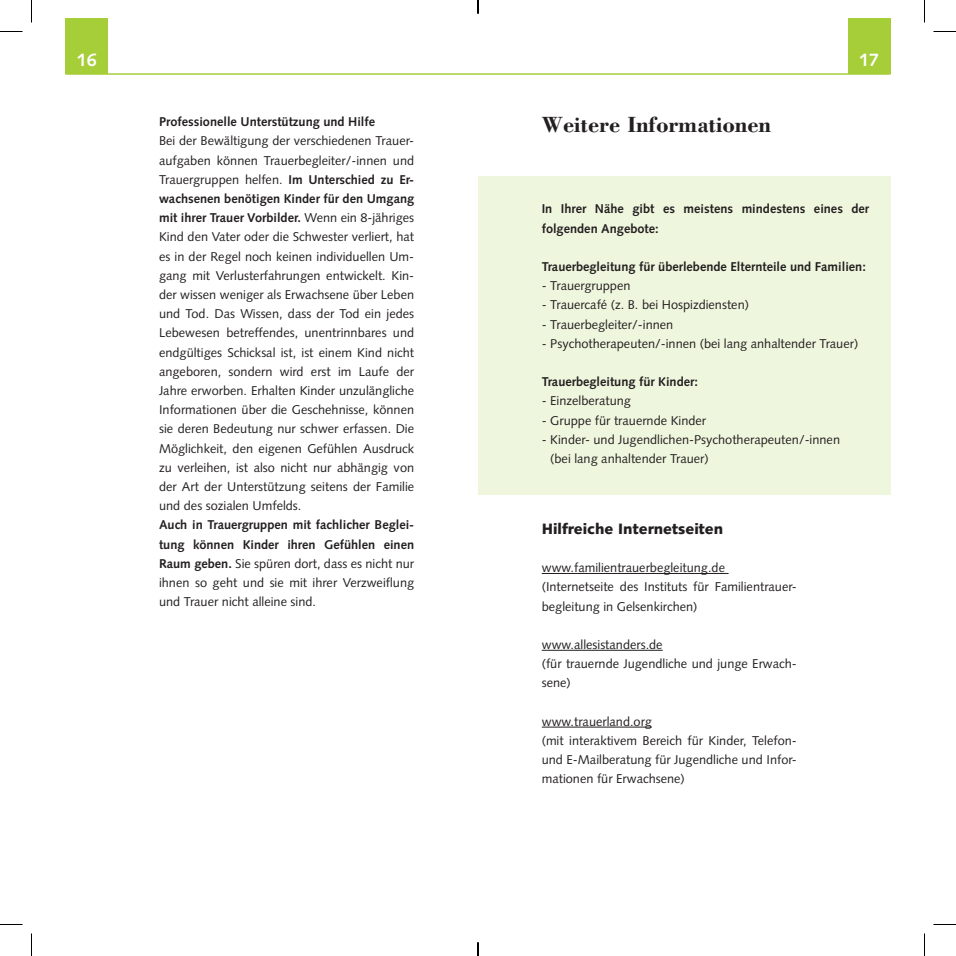
<style>
.page{position:relative;width:956px;height:956px;background:#fff}
.page>*{position:absolute;margin:0;border:0;box-sizing:border-box;transform-origin:0 0}
.t1{font:700 22.5px "Bodoni";color:#231f20}
.t2{font:700 18px "Syntax";color:#fff}
.t3{font:900 15px "Syntax";color:#231f20}
.t4{font:12.75px/19.2px "Syntax";color:#231f20}
.t5{font:700 12.75px/19.2px "Syntax";color:#231f20}
.s1{font-weight:700}
</style>
<div class="page">
<div style="left:66px;top:19px;width:42px;height:55px;background:#a6ce39"></div>
<div style="left:848px;top:19px;width:42px;height:55px;background:#a6ce39"></div>
<hr style="left:66px;top:73px;width:824px;height:2px;background:#a6ce39">
<div style="left:478px;top:176px;width:412px;height:319px;background:#eff6de"></div>
<hr style="left:542px;top:573px;width:187px;height:1px;background:#231f20">
<hr style="left:542px;top:650px;width:121px;height:1px;background:#231f20">
<hr style="left:542px;top:727px;width:110px;height:1px;background:#231f20">
<svg style="left:0;top:31px;width:22px;height:1px"></svg>
<svg style="left:933px;top:31px;width:23px;height:1px"></svg>
<svg style="left:0;top:924px;width:22px;height:1px"></svg>
<svg style="left:933px;top:924px;width:23px;height:1px"></svg>
<svg style="left:31px;top:0;width:1px;height:23px"></svg>
<svg style="left:31px;top:933px;width:1px;height:23px"></svg>
<svg style="left:924px;top:0;width:1px;height:23px"></svg>
<svg style="left:924px;top:933px;width:1px;height:23px"></svg>
<svg style="left:477px;top:0;width:2px;height:14px"></svg>
<svg style="left:477px;top:942px;width:2px;height:14px"></svg>
<h2 class="t2" style="left:77px;top:50px;width:22px">16</h2>
<h2 class="t2" style="left:859px;top:50px;width:22px">17</h2>
<p class="t5" style="left:159px;top:112px;width:218px">Professionelle Unterstützung und Hilfe</p>
<p class="t4" style="left:159px;top:131px;width:257px;text-align:justify">Bei der Bewältigung der verschiedenen Trauer&shy;aufgaben können Trauerbegleiter/-innen und Trauergruppen helfen. <span class="s1">Im Unterschied zu Er&shy;wachsenen benötigen Kinder für den Umgang mit ihrer Trauer Vorbilder.</span> Wenn ein 8-jähriges Kind den Vater oder die Schwester verliert, hat es in der Regel noch keinen individuellen Um&shy;gang mit Verlusterfahrungen entwickelt. Kin&shy;der wissen weniger als Erwachsene über Leben und Tod. Das Wissen, dass der Tod ein jedes Lebewesen betreffendes, unentrinnbares und endgültiges Schicksal ist, ist einem Kind nicht angeboren, sondern wird erst im Laufe der Jahre erworben. Erhalten Kinder unzulängliche Informationen über die Geschehnisse, können sie deren Bedeutung nur schwer erfassen. Die Möglichkeit, den eigenen Gefühlen Ausdruck zu verleihen, ist also nicht nur abhängig von der Art der Unterstützung seitens der Familie und des sozialen Umfelds.</p>
<p class="t4" style="left:159px;top:515px;width:257px;text-align:justify"><span class="s1">Auch in Trauergruppen mit fachlicher Beglei&shy;tung können Kinder ihren Gefühlen einen Raum geben.</span> Sie spüren dort, dass es nicht nur ihnen so geht und sie mit ihrer Verzweiflung und Trauer nicht alleine sind.</p>
<h1 class="t1" style="left:542px;top:111px;width:231px">Weitere Informationen</h1>
<p class="t5" style="left:542px;top:199px;width:329px">In Ihrer Nähe gibt es meistens mindestens eines der folgenden Angebote:</p>
<p class="t5" style="left:542px;top:257px;width:326px">Trauerbegleitung für überlebende Elternteile und Familien:</p>
<p class="t4" style="left:542px;top:276px;width:90px">- Trauergruppen</p>
<p class="t4" style="left:542px;top:295px;width:209px">- Trauercafé (z. B. bei Hospizdiensten)</p>
<p class="t4" style="left:542px;top:315px;width:133px">- Trauerbegleiter/-innen</p>
<p class="t4" style="left:542px;top:334px;width:318px">- Psychotherapeuten/-innen (bei lang anhaltender Trauer)</p>
<p class="t5" style="left:542px;top:372px;width:158px">Trauerbegleitung für Kinder:</p>
<p class="t4" style="left:542px;top:391px;width:91px">- Einzelberatung</p>
<p class="t4" style="left:542px;top:411px;width:166px">- Gruppe für trauernde Kinder</p>
<p class="t4" style="left:550px;top:430px;width:291px;text-indent:-9px">- Kinder- und Jugendlichen-Psychotherapeuten/-innen (bei lang anhaltender Trauer)</p>
<p class="t3" style="left:542px;top:520px;width:183px">Hilfreiche Internetseiten</p>
<p class="t4" style="left:542px;top:558px;width:257px">www.familientrauerbegleitung.de (Internetseite des Instituts für Familientrauer&shy;begleitung in Gelsenkirchen)</p>
<p class="t4" style="left:542px;top:635px;width:257px">www.allesistanders.de<br>(für trauernde Jugendliche und junge Erwach&shy;sene)</p>
<p class="t4" style="left:542px;top:712px;width:257px">www.trauerland.org<br>(mit interaktivem Bereich für Kinder, Telefon&shy;und E-Mailberatung für Jugendliche und Infor&shy;mationen für Erwachsene)</p>
</div>
